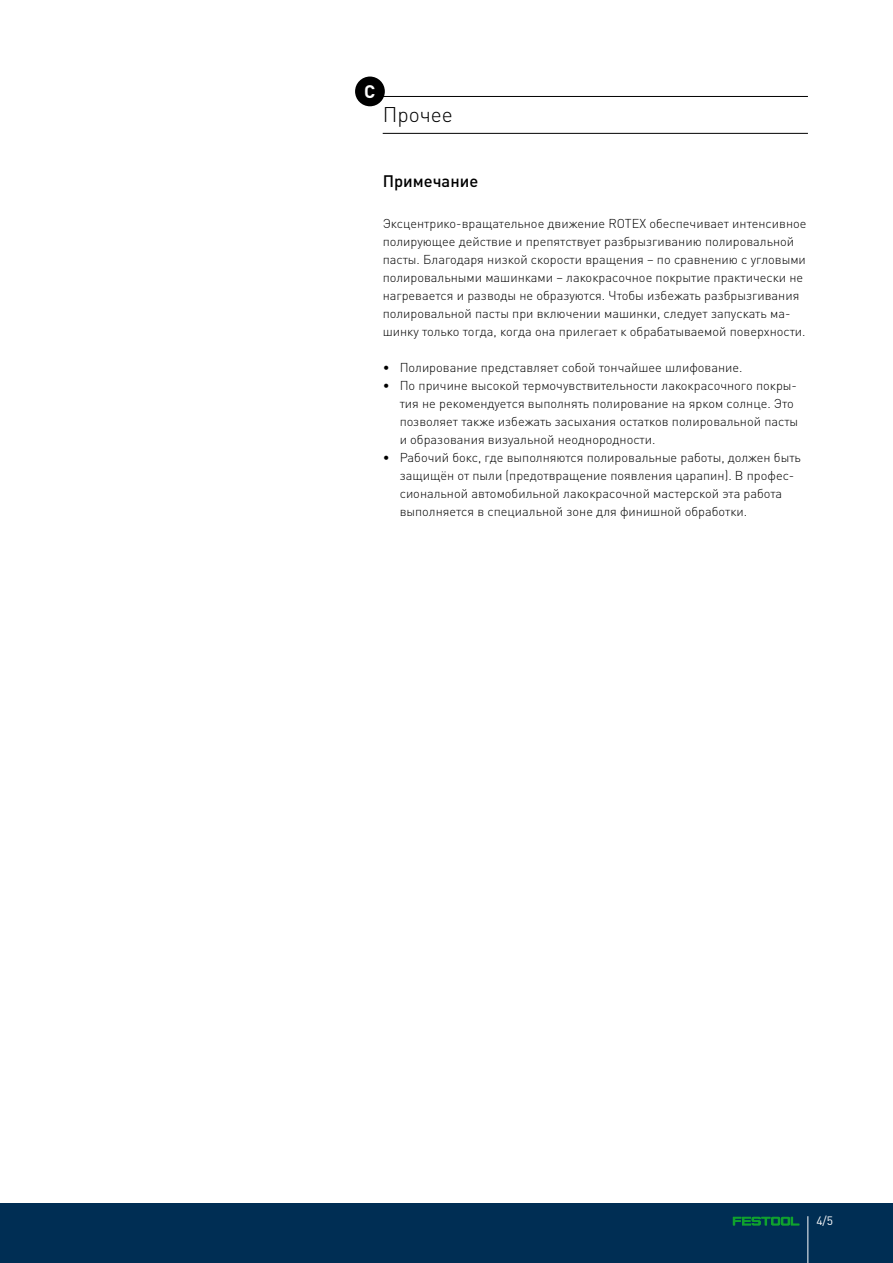
<style>
.page{position:relative;width:893px;height:1263px;background:#fff}
.page>*{position:absolute;margin:0;border:0;box-sizing:border-box;transform-origin:0 0}
.t1{font:300 21px "DIN Pro";color:#000}
.t2{font:700 18px "DIN Pro";color:#fff}
.t3{font:500 16.5px "DIN Pro";color:#000}
.t4{font:300 12.75px/18px "DIN Pro";color:#000}
.t5{font:12px "DIN Pro";color:#fff}
</style>
<div class="page">
<div style="left:0;top:1203px;width:893px;height:60px;background:#002e54"></div>
<hr style="left:807px;top:1216px;width:1px;height:47px;background:#fff">
<svg style="left:733px;top:1217px;width:66px;height:8px"></svg>
<div style="left:355px;top:77px;width:30px;height:29px;background:#000;border-radius:50%"></div>
<hr style="left:383px;top:96px;width:425px;height:1px;background:#000">
<hr style="left:383px;top:133px;width:425px;height:1px;background:#000">
<h2 class="t2" style="left:364px;top:79px;width:13px">C</h2>
<h1 class="t1" style="left:383px;top:100px;width:72px">Прочее</h1>
<p class="t3" style="left:383px;top:170px;width:97px">Примечание</p>
<p class="t4" style="left:383px;top:214px;width:425px">Эксцентрико-вращательное движение ROTEX обеспечивает интенсивное полирующее действие и препятствует разбрызгиванию полировальной пасты. Благодаря низкой скорости вращения – по сравнению с угловыми полировальными машинками – лакокрасочное покрытие практически не нагревается и разводы не образуются. Чтобы избежать разбрызгивания полировальной пасты при включении машинки, следует запускать ма&shy;шинку только тогда, когда она прилегает к обрабатываемой поверхности.</p>
<p class="t4" style="left:383px;top:358px;width:361px">• Полирование представляет собой тончайшее шлифование.</p>
<p class="t4" style="left:400px;top:376px;width:400px;text-indent:-17px">• По причине высокой термочувствительности лакокрасочного покры&shy;тия не рекомендуется выполнять полирование на ярком солнце. Это позволяет также избежать засыхания остатков полировальной пасты и образования визуальной неоднородности.</p>
<p class="t4" style="left:400px;top:448px;width:403px;text-indent:-17px">• Рабочий бокс, где выполняются полировальные работы, должен быть защищён от пыли (предотвращение появления царапин). В профес&shy;сиональной автомобильной лакокрасочной мастерской эта работа выполняется в специальной зоне для финишной обработки.</p>
<p class="t5" style="left:816px;top:1213px;width:18px">4/5</p>
</div>
